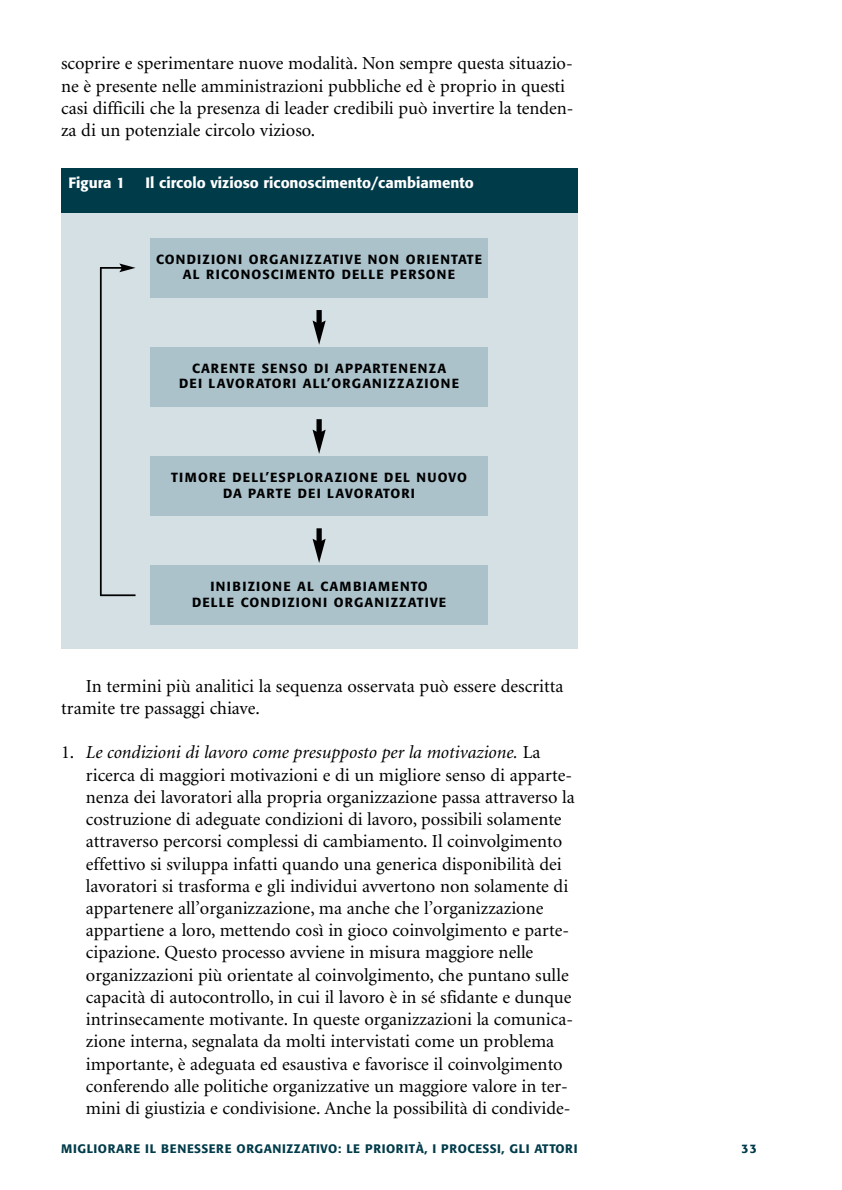
<style>
.page{position:relative;width:842px;height:1190px;background:#fff}
.page>*{position:absolute;margin:0;border:0;box-sizing:border-box;transform-origin:0 0}
.t1{font:18.38px/22.2px "Minion";color:#000}
.t2{font:500 14.88px "Formata";color:#fff}
.t3{font:500 13.12px/15.8px "Formata";letter-spacing:.085em;color:#000;text-align:center}
.t4{font:500 12.25px "Formata";letter-spacing:.045em;color:#003b4a}
.s1{font-style:italic}
</style>
<div class="page">
<div style="left:61px;top:212px;width:516px;height:437px;background:#d5e0e5"></div>
<div style="left:61px;top:169px;width:516px;height:44px;background:#003b4a"></div>
<div style="left:150px;top:238px;width:338px;height:60px;background:#abc2cb"></div>
<div style="left:150px;top:347px;width:338px;height:60px;background:#abc2cb"></div>
<div style="left:150px;top:456px;width:338px;height:60px;background:#abc2cb"></div>
<div style="left:150px;top:566px;width:338px;height:59px;background:#abc2cb"></div>
<div style="left:316px;top:310px;width:6px;height:15px;background:#000"></div>
<svg style="left:312px;top:320px;width:14px;height:25px"></svg>
<div style="left:316px;top:419px;width:6px;height:15px;background:#000"></div>
<svg style="left:312px;top:430px;width:14px;height:24px"></svg>
<hr style="left:100px;top:268px;width:2px;height:327px;background:#000">
<hr style="left:100px;top:267px;width:22px;height:2px;background:#000">
<svg style="left:119px;top:263px;width:17px;height:9px"></svg>
<hr style="left:100px;top:594px;width:36px;height:2px;background:#000">
<div style="left:316px;top:528px;width:6px;height:15px;background:#000"></div>
<svg style="left:312px;top:539px;width:14px;height:24px"></svg>
<p class="t1" style="left:61px;top:54px;width:514px">scoprire e sperimentare nuove modalità. Non sempre questa situazio&shy;ne è presente nelle amministrazioni pubbliche ed è proprio in questi casi difficili che la presenza di leader credibili può invertire la tenden&shy;za di un potenziale circolo vizioso.</p>
<p class="t2" style="left:69px;top:176px;width:58px">Figura 1</p>
<p class="t2" style="left:145px;top:176px;width:330px">Il circolo vizioso riconoscimento/cambiamento</p>
<p class="t3" style="left:156px;top:252px;width:328px">CONDIZIONI ORGANIZZATIVE NON ORIENTATE<br>AL RICONOSCIMENTO DELLE PERSONE</p>
<p class="t3" style="left:179px;top:361px;width:282px">CARENTE SENSO DI APPARTENENZA<br>DEI LAVORATORI ALL’ORGANIZZAZIONE</p>
<p class="t3" style="left:171px;top:470px;width:297px">TIMORE DELL’ESPLORAZIONE DEL NUOVO<br>DA PARTE DEI LAVORATORI</p>
<p class="t3" style="left:192px;top:580px;width:256px">INIBIZIONE AL CAMBIAMENTO<br>DELLE CONDIZIONI ORGANIZZATIVE</p>
<p class="t1" style="left:61px;top:676px;width:504px;text-indent:25px">In termini più analitici la sequenza osservata può essere descritta tramite tre passaggi chiave.</p>
<p class="t1" style="left:86px;top:743px;width:490px;text-indent:-25px">1. <span class="s1">Le condizioni di lavoro come presupposto per la motivazione.</span> La ricerca di maggiori motivazioni e di un migliore senso di apparte&shy;nenza dei lavoratori alla propria organizzazione passa attraverso la costruzione di adeguate condizioni di lavoro, possibili solamente attraverso percorsi complessi di cambiamento. Il coinvolgimento effettivo si sviluppa infatti quando una generica disponibilità dei lavoratori si trasforma e gli individui avvertono non solamente di appartenere all’organizzazione, ma anche che l’organizzazione appartiene a loro, mettendo così in gioco coinvolgimento e parte&shy;cipazione. Questo processo avviene in misura maggiore nelle organizzazioni più orientate al coinvolgimento, che puntano sulle capacità di autocontrollo, in cui il lavoro è in sé sfidante e dunque intrinsecamente motivante. In queste organizzazioni la comunica&shy;zione interna, segnalata da molti intervistati come un problema importante, è adeguata ed esaustiva e favorisce il coinvolgimento conferendo alle politiche organizzative un maggiore valore in ter&shy;mini di giustizia e condivisione. Anche la possibilità di condivide-</p>
<p class="t4" style="left:61px;top:1143px;width:518px">MIGLIORARE IL BENESSERE ORGANIZZATIVO: LE PRIORITÀ, I PROCESSI, GLI ATTORI</p>
<p class="t4" style="left:741px;top:1143px;width:17px">33</p>
</div>
